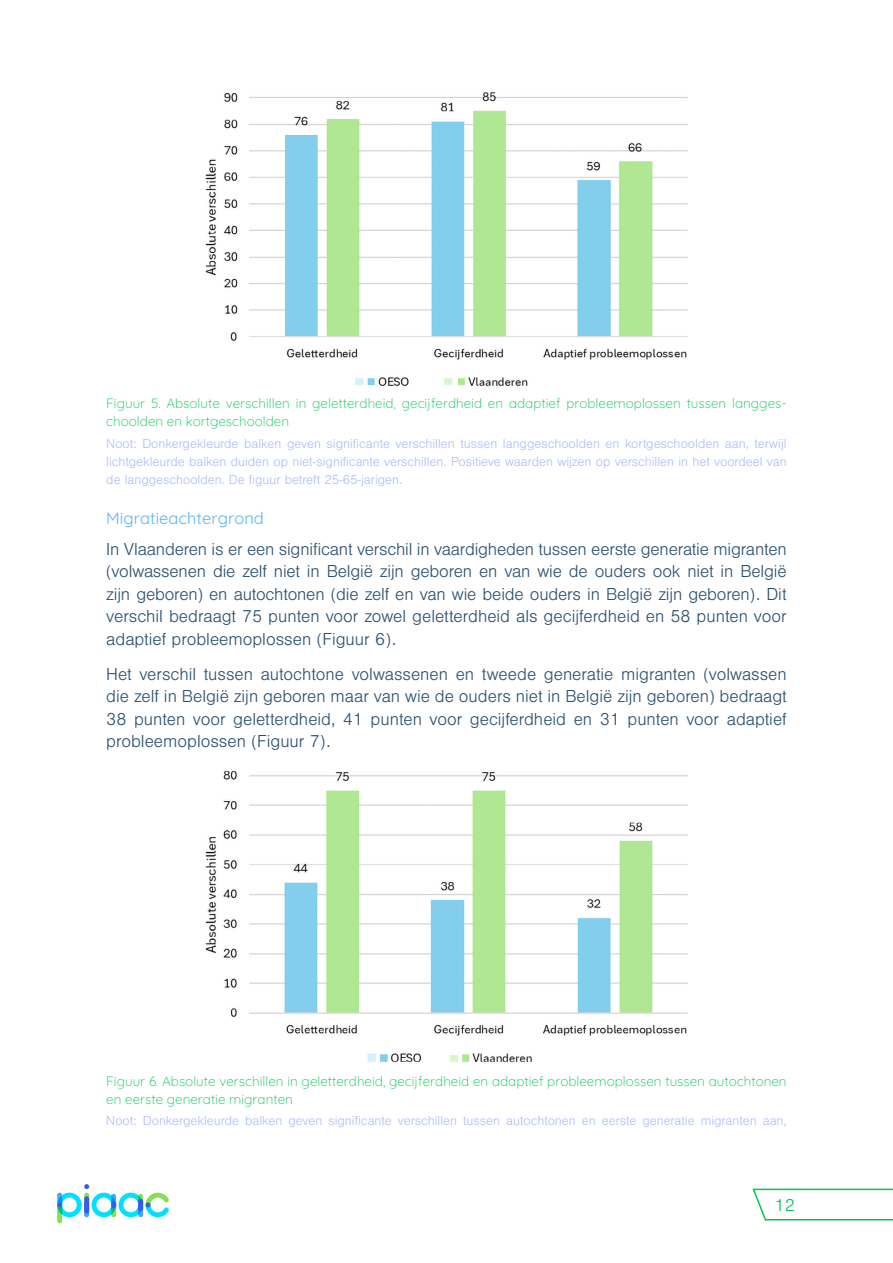
<style>
.page{position:relative;width:893px;height:1263px;background:#fff}
.page>*{position:absolute;margin:0;border:0;box-sizing:border-box;transform-origin:0 0}
.t1{font:300 18px/22.5px "Nimbus San";color:#2b4f6e;text-align:justify}
.t2{font:300 18px "Nimbus San";color:#00c752}
.t3{font:300 16.5px "Quicksand";color:#5db5f7}
.t4{font:300 13.5px/18px "Nimbus San";color:#afbdfa;text-align:justify}
.t5{font:300 13.5px/18px "Quicksand";color:#00c752}
</style>
<div class="page">
<svg style="left:57px;top:1184px;width:112px;height:39px"></svg>
<div style="left:138px;top:1199px;width:5px;height:12px;background:#385af2;border-radius:2px"></div>
<svg style="left:752px;top:1188px;width:141px;height:33px"></svg>
<img style="left:205px;top:92px;width:483px;height:294px">
<img style="left:205px;top:770px;width:483px;height:293px">
<p class="t5" style="left:106px;top:393px;width:682px">Figuur 5. Absolute verschillen in geletterdheid, gecijferdheid en adaptief probleemoplossen tussen langges&shy;choolden en kortgeschoolden</p>
<p class="t4" style="left:106px;top:434px;width:682px">Noot: Donkergekleurde balken geven significante verschillen tussen langgeschoolden en kortgeschoolden aan, terwijl lichtgekleurde balken duiden op niet-significante verschillen. Positieve waarden wijzen op verschillen in het voordeel van de langgeschoolden. De figuur betreft 25-65-jarigen.</p>
<p class="t3" style="left:106px;top:505px;width:159px">Migratieachtergrond</p>
<p class="t1" style="left:106px;top:538px;width:682px">In Vlaanderen is er een significant verschil in vaardigheden tussen eerste generatie migranten (volwassenen die zelf niet in België zijn geboren en van wie de ouders ook niet in België zijn geboren) en autochtonen (die zelf en van wie beide ouders in België zijn geboren). Dit verschil bedraagt 75 punten voor zowel geletterdheid als gecijferdheid en 58 punten voor adaptief probleemoplossen (Figuur 6).</p>
<p class="t1" style="left:106px;top:663px;width:682px">Het verschil tussen autochtone volwassenen en tweede generatie migranten (volwassen die zelf in België zijn geboren maar van wie de ouders niet in België zijn geboren) bedraagt 38 punten voor geletterdheid, 41 punten voor gecijferdheid en 31 punten voor adaptief probleemoplossen (Figuur 7).</p>
<p class="t5" style="left:106px;top:1071px;width:682px">Figuur 6. Absolute verschillen in geletterdheid, gecijferdheid en adaptief probleemoplossen tussen autochtonen en eerste generatie migranten</p>
<p class="t4" style="left:106px;top:1112px;width:682px">Noot: Donkergekleurde balken geven significante verschillen tussen autochtonen en eerste generatie migranten aan,</p>
<p class="t2" style="left:775px;top:1195px;width:22px">12</p>
</div>
